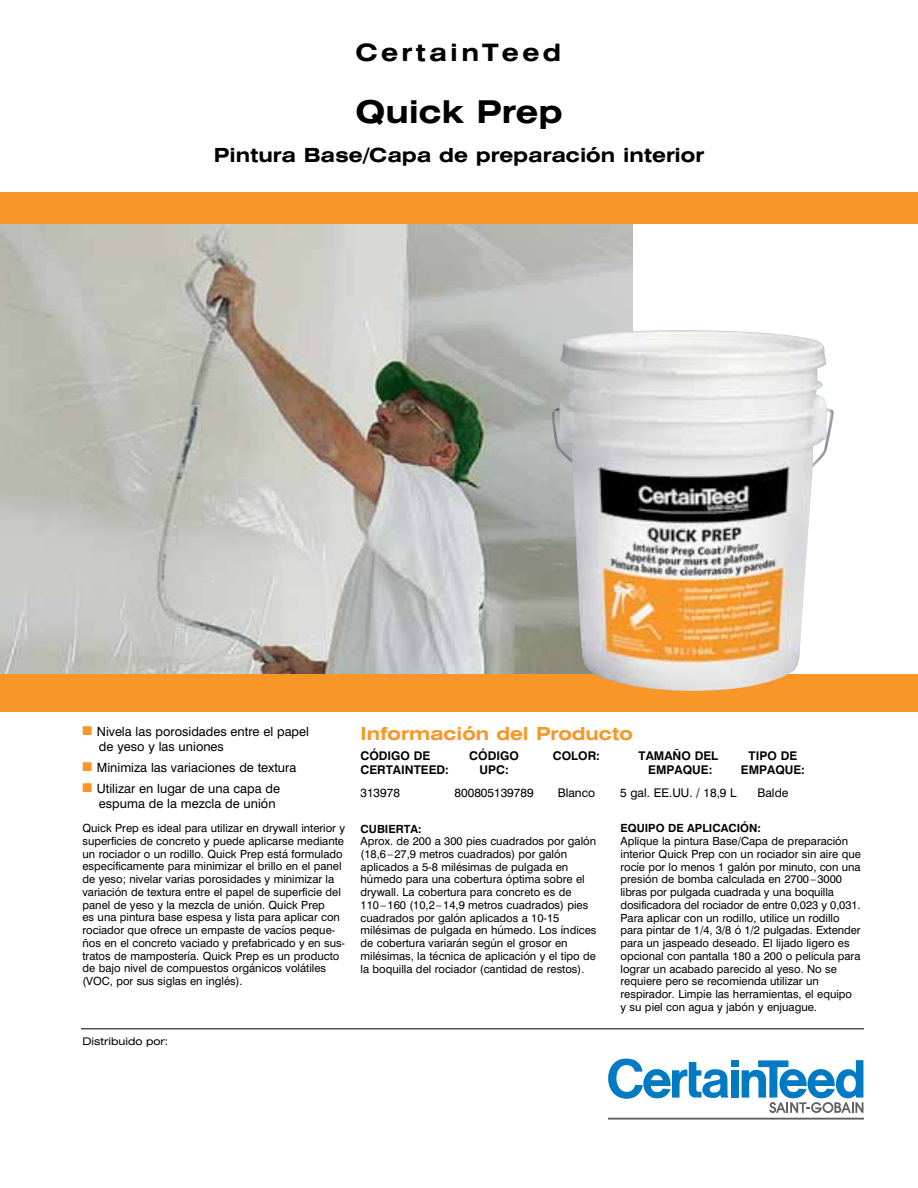
<style>
.page{position:relative;width:918px;height:1188px;background:#fff}
.page>*{position:absolute;margin:0;border:0;box-sizing:border-box;transform-origin:0 0}
.t1{font:700 expanded 31.5px "Swiss 721 BT";color:#000}
.t2{font:700 expanded 24px "Swiss 721 BT";letter-spacing:.14em;color:#000}
.t3{font:700 expanded 19.5px "Swiss 721 BT";color:#000}
.t4{font:700 expanded 18px "Swiss 721 BT";color:#f89728}
.t5{font:12.75px/15px "Swiss 721 BT";color:#000}
.t6{font:700 12px "Swiss 721 BT";color:#000}
.t7{font:12px "Swiss 721 BT";color:#000}
.t8{font:11.25px/12.8px "Swiss 721 BT";color:#000}
.t9{font:700 11.25px "Swiss 721 BT";color:#000}
.t10{font:expanded 10.5px "Swiss 721 BT";color:#000}
.s1{color:#f89728}
</style>
<div class="page">
<img style="left:0;top:224px;width:632px;height:451px">
<div style="left:0;top:192px;width:918px;height:32px;background:#f89728"></div>
<div style="left:0;top:675px;width:918px;height:37px;background:#f89728"></div>
<img style="left:552px;top:330px;width:282px;height:361px">
<hr style="left:81px;top:1028px;width:783px;height:1px;background:#000">
<div style="left:731px;top:1060px;width:8px;height:7px;background:#007ac2"></div>
<svg style="left:608px;top:1059px;width:121px;height:40px"></svg>
<div style="left:731px;top:1070px;width:8px;height:28px;background:#007ac2"></div>
<svg style="left:742px;top:1060px;width:121px;height:53px"></svg>
<hr style="left:608px;top:1118px;width:256px;height:2px;background:#5f6062">
<h2 class="t2" style="left:355px;top:38px;width:207px">CertainTeed</h2>
<h1 class="t1" style="left:355px;top:92px;width:209px">Quick Prep</h1>
<h3 class="t3" style="left:214px;top:143px;width:492px">Pintura Base/Capa de preparación interior</h3>
<p class="t5" style="left:99px;top:724px;width:212px;text-indent:-16px"><span class="s1">■</span> Nivela las porosidades entre el papel de yeso y las uniones</p>
<p class="t5" style="left:82px;top:760px;width:215px"><span class="s1">■</span> Minimiza las variaciones de textura</p>
<p class="t5" style="left:99px;top:781px;width:183px;text-indent:-16px"><span class="s1">■</span> Utilizar en lugar de una capa de espuma de la mezcla de unión</p>
<p class="t8" style="left:82px;top:822px;width:264px">Quick Prep es ideal para utilizar en drywall interior y superficies de concreto y puede aplicarse mediante un rociador o un rodillo. Quick Prep está formulado específicamente para minimizar el brillo en el panel de yeso; nivelar varias porosidades y minimizar la variación de textura entre el papel de superficie del panel de yeso y la mezcla de unión. Quick Prep<br>es una pintura base espesa y lista para aplicar con rociador que ofrece un empaste de vacíos peque&shy;ños en el concreto vaciado y prefabricado y en sus&shy;tratos de mampostería. Quick Prep es un producto de bajo nivel de compuestos orgánicos volátiles (VOC, por sus siglas en inglés).</p>
<p class="t10" style="left:82px;top:1035px;width:87px">Distribuido por:</p>
<h3 class="t4" style="left:360px;top:723px;width:274px">Información del Producto</h3>
<p class="t6" style="left:360px;top:749px;width:71px">CÓDIGO DE</p>
<p class="t6" style="left:469px;top:749px;width:51px">CÓDIGO</p>
<p class="t6" style="left:553px;top:749px;width:49px">COLOR:</p>
<p class="t6" style="left:639px;top:749px;width:81px">TAMAÑO DEL</p>
<p class="t6" style="left:749px;top:749px;width:50px">TIPO DE</p>
<p class="t6" style="left:360px;top:762px;width:90px">CERTAINTEED:</p>
<p class="t6" style="left:480px;top:762px;width:31px">UPC:</p>
<p class="t6" style="left:648px;top:762px;width:66px">EMPAQUE:</p>
<p class="t6" style="left:741px;top:762px;width:66px">EMPAQUE:</p>
<p class="t7" style="left:360px;top:786px;width:41px">313978</p>
<p class="t7" style="left:455px;top:786px;width:81px">800805139789</p>
<p class="t7" style="left:558px;top:786px;width:39px">Blanco</p>
<p class="t7" style="left:620px;top:786px;width:118px">5 gal. EE.UU. / 18,9 L</p>
<p class="t7" style="left:758px;top:786px;width:32px">Balde</p>
<p class="t9" style="left:361px;top:822px;width:63px">CUBIERTA:</p>
<p class="t8" style="left:361px;top:835px;width:237px">Aprox. de 200 a 300 pies cuadrados por galón (18,6–27,9 metros cuadrados) por galón aplicados a 5-8 milésimas de pulgada en húmedo para una cobertura óptima sobre el drywall. La cobertura para concreto es de 110–160 (10,2–14,9 metros cuadrados) pies cuadrados por galón aplicados a 10-15 milésimas de pulgada en húmedo. Los índices de cobertura variarán según el grosor en milésimas, la técnica de aplicación y el tipo de la boquilla del rociador (cantidad de restos).</p>
<p class="t9" style="left:621px;top:822px;width:142px">EQUIPO DE APLICACIÓN:</p>
<p class="t8" style="left:621px;top:835px;width:242px">Aplique la pintura Base/Capa de preparación interior Quick Prep con un rociador sin aire que rocíe por lo menos 1 galón por minuto, con una presión de bomba calculada en 2700–3000 libras por pulgada cuadrada y una boquilla dosificadora del rociador de entre 0,023 y 0,031.<br>Para aplicar con un rodillo, utilice un rodillo para pintar de 1/4, 3/8 ó 1/2 pulgadas. Extender para un jaspeado deseado. El lijado ligero es opcional con pantalla 180 a 200 o película para lograr un acabado parecido al yeso. No se requiere pero se recomienda utilizar un respirador. Limpie las herramientas, el equipo<br>y su piel con agua y jabón y enjuague.</p>
</div>
